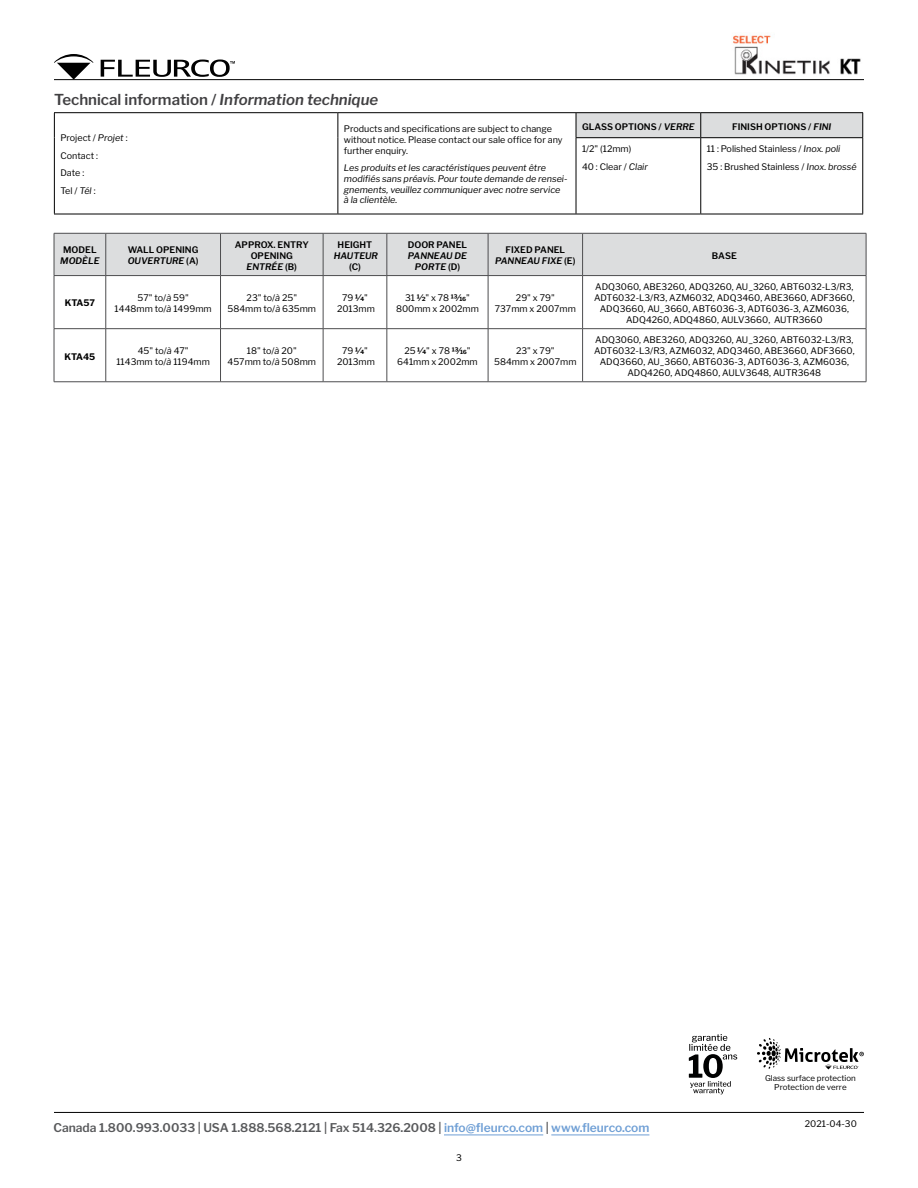
<style>
.page{position:relative;width:918px;height:1188px;background:#fff}
.page>*{position:absolute;margin:0;border:0;box-sizing:border-box;transform-origin:0 0}
.t1{font:600 15px "Libre Franklin";color:#414042}
.t2{font:600 12px "Libre Franklin";color:#58595b}
.t3{font:9px/10.8px "Libre Franklin";color:#000;text-align:center}
.t4{font:italic 9px/10.8px "Libre Franklin";color:#000}
.t5{font:600 9px/10.8px "Libre Franklin";color:#000;text-align:center}
.t6{font:italic 600 9px/10.8px "Libre Franklin";color:#000;text-align:right}
.t7{font:700 9px "Libre Franklin";color:#000}
.t8{font:7.95px/9.6px "Libre Franklin";color:#000;text-align:center}
.s1{font-style:italic}
.s2{font-style:normal}
.s3{font-weight:700}
.s4{color:#6f9fd5}
</style>
<div class="page">
<hr style="left:54px;top:79px;width:810px;height:1px;background:#000">
<svg style="left:54px;top:54px;width:39px;height:26px"></svg>
<svg style="left:101px;top:59px;width:134px;height:18px"></svg>
<img style="left:733px;top:35px;width:128px;height:40px">
<hr style="left:54px;top:1112px;width:810px;height:1px;background:#000">
<hr style="left:444px;top:1135px;width:99px;height:1px;background:#6f9fd5">
<hr style="left:551px;top:1135px;width:98px;height:1px;background:#6f9fd5">
<svg style="left:689px;top:1034px;width:48px;height:60px"></svg>
<svg style="left:757px;top:1038px;width:107px;height:31px"></svg>
<hr style="left:54px;top:112px;width:284px;height:1px;background:#000">
<svg style="left:54px;top:113px;width:1px;height:25px"></svg>
<hr style="left:338px;top:112px;width:238px;height:1px;background:#000">
<svg style="left:338px;top:113px;width:1px;height:25px"></svg>
<hr style="left:576px;top:112px;width:125px;height:1px;background:#000">
<hr style="left:701px;top:112px;width:162px;height:1px;background:#000">
<div style="left:576px;top:113px;width:287px;height:24px;background:#dcddde"></div>
<hr style="left:54px;top:138px;width:1px;height:76px;background:#000">
<hr style="left:338px;top:138px;width:1px;height:76px;background:#000">
<hr style="left:576px;top:137px;width:125px;height:1px;background:#000">
<hr style="left:576px;top:138px;width:1px;height:76px;background:#000">
<hr style="left:701px;top:137px;width:162px;height:1px;background:#000">
<hr style="left:700px;top:138px;width:1px;height:76px;background:#000">
<hr style="left:862px;top:138px;width:1px;height:76px;background:#000">
<hr style="left:54px;top:214px;width:284px;height:1px;background:#000">
<hr style="left:338px;top:214px;width:238px;height:1px;background:#000">
<hr style="left:576px;top:214px;width:125px;height:1px;background:#000">
<hr style="left:701px;top:214px;width:162px;height:1px;background:#000">
<div style="left:55px;top:234px;width:811px;height:41px;background:#dcddde"></div>
<hr style="left:54px;top:233px;width:52px;height:1px;background:#4d4d4f">
<hr style="left:54px;top:233px;width:1px;height:42px;background:#4d4d4f">
<hr style="left:106px;top:233px;width:115px;height:1px;background:#4d4d4f">
<hr style="left:106px;top:233px;width:1px;height:42px;background:#4d4d4f">
<hr style="left:221px;top:233px;width:102px;height:1px;background:#4d4d4f">
<hr style="left:220px;top:233px;width:1px;height:42px;background:#4d4d4f">
<hr style="left:323px;top:233px;width:64px;height:1px;background:#4d4d4f">
<hr style="left:323px;top:233px;width:1px;height:42px;background:#4d4d4f">
<hr style="left:387px;top:233px;width:101px;height:1px;background:#4d4d4f">
<hr style="left:387px;top:233px;width:1px;height:42px;background:#4d4d4f">
<hr style="left:488px;top:233px;width:95px;height:1px;background:#4d4d4f">
<hr style="left:488px;top:233px;width:1px;height:42px;background:#4d4d4f">
<hr style="left:583px;top:233px;width:283px;height:1px;background:#4d4d4f">
<hr style="left:582px;top:233px;width:1px;height:42px;background:#4d4d4f">
<hr style="left:866px;top:233px;width:1px;height:42px;background:#4d4d4f">
<hr style="left:54px;top:275px;width:52px;height:1px;background:#4d4d4f">
<hr style="left:54px;top:276px;width:1px;height:52px;background:#4d4d4f">
<hr style="left:106px;top:275px;width:115px;height:1px;background:#4d4d4f">
<hr style="left:106px;top:276px;width:1px;height:52px;background:#4d4d4f">
<hr style="left:221px;top:275px;width:102px;height:1px;background:#4d4d4f">
<hr style="left:220px;top:276px;width:1px;height:52px;background:#4d4d4f">
<hr style="left:323px;top:275px;width:64px;height:1px;background:#4d4d4f">
<hr style="left:323px;top:276px;width:1px;height:52px;background:#4d4d4f">
<hr style="left:387px;top:275px;width:101px;height:1px;background:#4d4d4f">
<hr style="left:387px;top:276px;width:1px;height:52px;background:#4d4d4f">
<hr style="left:488px;top:275px;width:95px;height:1px;background:#4d4d4f">
<hr style="left:488px;top:276px;width:1px;height:52px;background:#4d4d4f">
<hr style="left:583px;top:275px;width:283px;height:1px;background:#4d4d4f">
<hr style="left:582px;top:276px;width:1px;height:52px;background:#4d4d4f">
<hr style="left:866px;top:276px;width:1px;height:52px;background:#4d4d4f">
<hr style="left:54px;top:328px;width:52px;height:1px;background:#4d4d4f">
<hr style="left:54px;top:329px;width:1px;height:53px;background:#4d4d4f">
<hr style="left:106px;top:328px;width:115px;height:1px;background:#4d4d4f">
<hr style="left:106px;top:329px;width:1px;height:53px;background:#4d4d4f">
<hr style="left:221px;top:328px;width:102px;height:1px;background:#4d4d4f">
<hr style="left:220px;top:329px;width:1px;height:53px;background:#4d4d4f">
<hr style="left:323px;top:328px;width:64px;height:1px;background:#4d4d4f">
<hr style="left:323px;top:329px;width:1px;height:53px;background:#4d4d4f">
<hr style="left:387px;top:328px;width:101px;height:1px;background:#4d4d4f">
<hr style="left:387px;top:329px;width:1px;height:53px;background:#4d4d4f">
<hr style="left:488px;top:328px;width:95px;height:1px;background:#4d4d4f">
<hr style="left:488px;top:329px;width:1px;height:53px;background:#4d4d4f">
<hr style="left:583px;top:328px;width:283px;height:1px;background:#4d4d4f">
<hr style="left:582px;top:329px;width:1px;height:53px;background:#4d4d4f">
<hr style="left:866px;top:329px;width:1px;height:53px;background:#4d4d4f">
<hr style="left:54px;top:382px;width:52px;height:1px;background:#4d4d4f">
<hr style="left:106px;top:382px;width:115px;height:1px;background:#4d4d4f">
<hr style="left:221px;top:382px;width:102px;height:1px;background:#4d4d4f">
<hr style="left:323px;top:382px;width:64px;height:1px;background:#4d4d4f">
<hr style="left:387px;top:382px;width:101px;height:1px;background:#4d4d4f">
<hr style="left:488px;top:382px;width:95px;height:1px;background:#4d4d4f">
<hr style="left:583px;top:382px;width:283px;height:1px;background:#4d4d4f">
<h1 class="t1" style="left:54px;top:90px;width:326px">TECHNICAL INFORMATION / <span class="s1">INFORMATION TECHNIQUE</span></h1>
<p class="t3" style="left:60px;top:129px;width:69px;line-height:17.5px;text-align:left">Project / <span class="s1">Projet</span> :<br>Contact :<br>Date :<br>Tel / <span class="s1">Tél</span> :</p>
<p class="t3" style="left:344px;top:123px;width:220px;text-align:left">Products and specifications are subject to change without notice. Please contact our sale office for any further enquiry.</p>
<p class="t4" style="left:344px;top:162px;width:225px">Les produits et les caractéristiques peuvent être modifiés sans préavis. Pour toute demande de rensei&shy;gnements, veuillez communiquer avec notre service à la clientèle.</p>
<p class="t5" style="left:582px;top:121px;width:114px">GLASS OPTIONS / <span class="s1">VERRE</span></p>
<p class="t5" style="left:732px;top:121px;width:101px">FINISH OPTIONS / <span class="s1">FINI</span></p>
<p class="t3" style="left:582px;top:140px;width:67px;line-height:17.5px;text-align:left">1/2" (12mm)<br>40 : Clear / <span class="s1">Clair</span></p>
<p class="t3" style="left:707px;top:140px;width:151px;line-height:17.5px;text-align:left">11 : Polished Stainless / <span class="s1">Inox. poli<br></span>35 : Brushed Stainless / <span class="s1">Inox. brossé</span></p>
<p class="t5" style="left:63px;top:245px;width:32px">MODEL</p>
<p class="t6" style="left:60px;top:256px;width:40px">MODÈLE</p>
<p class="t5" style="left:128px;top:245px;width:72px;text-align:right">OPENING<br><span class="s1">OUVERTURE</span> (A)</p>
<p class="t5" style="left:235px;top:239px;width:75px">APPROX. ENTRY<br>OPENING<br><span class="s1">ENTRÉE</span> (B)</p>
<p class="t5" style="left:338px;top:239px;width:29px">HEIGHT</p>
<p class="t5" style="left:128px;top:245px;width:16px">WALL</p>
<p class="t6" style="left:334px;top:250px;width:46px">HAUTEUR</p>
<p class="t5" style="left:349px;top:261px;width:13px">(C)</p>
<p class="t5" style="left:408px;top:239px;width:58px">DOOR PANEL</p>
<p class="t6" style="left:408px;top:250px;width:54px">PANNEA U DE<br>PORTE <span class="s2">(D)</span></p>
<p class="t5" style="left:495px;top:245px;width:82px">FIXED PANEL<br><span class="s1">PANNEA U FIXE</span> (E)</p>
<p class="t5" style="left:712px;top:250px;width:14px">BASE</p>
<p class="t7" style="left:65px;top:298px;width:32px">KTA57</p>
<p class="t3" style="left:115px;top:292px;width:99px">57" to/<span class="s1">à</span> 59"<br>1448mm to/<span class="s1">à</span> 1499mm</p>
<p class="t3" style="left:228px;top:292px;width:90px">23" to/<span class="s1">à</span> 25"<br>584mm to/<span class="s1">à</span> 635mm</p>
<p class="t3" style="left:337px;top:292px;width:39px">79 <span class="s3">1/4</span>"<br>2013mm</p>
<p class="t3" style="left:396px;top:292px;width:84px">31 <span class="s3">1/2</span>" x 78 <span class="s3">13/16</span>"<br>800mm x 2002mm</p>
<p class="t3" style="left:495px;top:292px;width:83px">29" x 79"<br>737mm x 2007mm</p>
<p class="t3" style="left:594px;top:282px;width:262px">ADQ3060, ABE3260, ADQ3260, AU_3260, ABT6032-L3/R3, ADT6032-L3/R3, AZM6032, ADQ3460, ABE3660, ADF3660, ADQ3660, AU_3660, ABT6036-3, ADT6036-3, AZM6036, ADQ4260, ADQ4860, AULV3660, AUTR3660</p>
<p class="t7" style="left:64px;top:351px;width:33px">KTA45</p>
<p class="t3" style="left:116px;top:345px;width:95px">45" to/<span class="s1">à</span> 47"<br>1143mm to/<span class="s1">à</span> 1194mm</p>
<p class="t3" style="left:228px;top:345px;width:90px">18" to/<span class="s1">à</span> 20"<br>457mm to/<span class="s1">à</span> 508mm</p>
<p class="t3" style="left:337px;top:345px;width:39px">79 <span class="s3">1/4</span>"<br>2013mm</p>
<p class="t3" style="left:397px;top:345px;width:82px">25 <span class="s3">1/4</span>" x 78 <span class="s3">13/16</span>"<br>641mm x 2002mm</p>
<p class="t3" style="left:494px;top:345px;width:84px">23" x 79"<br>584mm x 2007mm</p>
<p class="t3" style="left:594px;top:335px;width:262px">ADQ3060, ABE3260, ADQ3260, AU_3260, ABT6032-L3/R3, ADT6032-L3/R3, AZM6032, ADQ3460, ABE3660, ADF3660, ADQ3660, AU_3660, ABT6036-3, ADT6036-3, AZM6036, ADQ4260, ADQ4860, AULV3648, AUTR3648</p>
<h2 class="t2" style="left:54px;top:1120px;width:597px">CANADA 1.800.993.0033 | USA 1.888.568.2121 | FAX 514.326.2008 | <span class="s4">INFO@FLEURCO.COM</span> | <span class="s4">WWW.FLEURCO.COM</span></h2>
<p class="t3" style="left:456px;top:1153px;width:7px">3</p>
<p class="t8" style="left:765px;top:1073px;width:92px">Glass surface protection<br>Protection de verre</p>
<p class="t3" style="left:805px;top:1118px;width:54px">2021-04-30</p>
</div>
